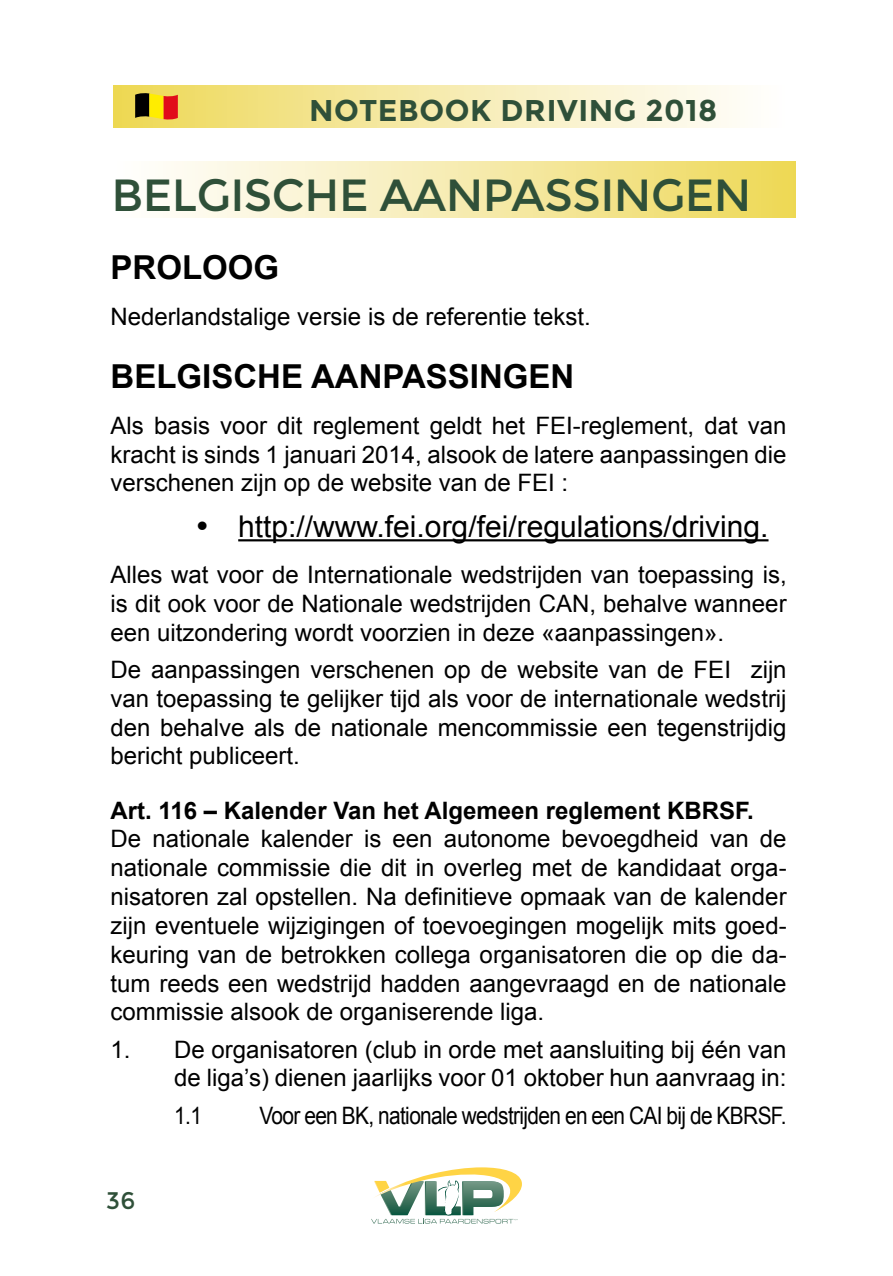
<style>
.page{position:relative;width:893px;height:1276px;background:#fff}
.page>*{position:absolute;margin:0;border:0;box-sizing:border-box;transform-origin:0 0}
.t1{font:45px "Montserrat";letter-spacing:-.01em;color:#2f5039}
.t2{font:700 33px "Arial";color:#000}
.t3{font:30px "Arial";color:#000}
.t4{font:700 30px "Montserrat";letter-spacing:.02em;color:#2f5039}
.t5{font:24px/28.8px "Arial";color:#000;text-align:justify}
.t6{font:24px "Arial";letter-spacing:-.03em;color:#000;scale:.87 1}
.t7{font:700 24px "Arial";color:#000}
.t8{font:24px "Arial";color:#000;scale:.87 1}
.t9{font:24px "Montserrat";color:#2f5039}
</style>
<div class="page">
<div style="left:113px;top:85px;width:671px;height:43px;background:linear-gradient(to right,#edd858,#fff)"></div>
<svg style="left:371px;top:1167px;width:151px;height:56px"></svg>
<svg style="left:135px;top:93px;width:43px;height:27px"></svg>
<hr style="left:238px;top:539px;width:530px;height:2px;background:#000">
<div style="left:111px;top:162px;width:684px;height:56px;background:linear-gradient(to right,#fff,#eed85a)"></div>
<p class="t4" style="left:309px;top:92px;width:410px">NOTEBOOK DRIVING 2018</p>
<h1 class="t1" style="left:111px;top:169px;width:641px">BELGISCHE AANPASSINGEN</h1>
<h2 class="t2" style="left:111px;top:249px;width:170px">PROLOOG</h2>
<p class="t5" style="left:111px;top:302px;width:482px">Nederlandstalige versie is de referentie tekst.</p>
<h2 class="t2" style="left:111px;top:358px;width:465px">BELGISCHE AANPASSINGEN</h2>
<p class="t5" style="left:111px;top:411px;width:678px">Als basis voor dit reglement geldt het FEI-reglement, dat van kracht is sinds 1 januari 2014, alsook de latere aanpassingen die verschenen zijn op de website van de FEI :</p>
<p class="t3" style="left:196px;top:510px;width:574px">• http://www.fei.org/fei/regulations/driving.</p>
<p class="t5" style="left:111px;top:560px;width:678px">Alles wat voor de Internationale wedstrijden van toepassing is, is dit ook voor de Nationale wedstrijden CAN, behalve wanneer een uitzondering wordt voorzien in deze «aanpassingen».</p>
<p class="t5" style="left:111px;top:655px;width:678px">De aanpassingen verschenen op de website van de FEI zijn van toepassing te gelijker tijd als voor de internationale wedstrij den behalve als de nationale mencommissie een tegenstrijdig bericht publiceert.</p>
<p class="t7" style="left:111px;top:796px;width:645px">Art. 116 – Kalender Van het Algemeen reglement KBRSF.</p>
<p class="t5" style="left:111px;top:824px;width:678px">De nationale kalender is een autonome bevoegdheid van de nationale commissie die dit in overleg met de kandidaat orga&shy;nisatoren zal opstellen. Na definitieve opmaak van de kalender zijn eventuele wijzigingen of toevoegingen mogelijk mits goed&shy;keuring van de betrokken collega organisatoren die op die da&shy;tum reeds een wedstrijd hadden aangevraagd en de nationale commissie alsook de organiserende liga.</p>
<p class="t5" style="left:111px;top:1034px;width:678px;text-align:right">1. De organisatoren (club in orde met aansluiting bij één van de liga’s) dienen jaarlijks voor 01 oktober hun aanvraag in:</p>
<p class="t8" style="left:174px;top:1102px;width:33px">1.1</p>
<p class="t6" style="left:259px;top:1102px;width:607px">Voor een BK, nationale wedstrijden en een CAI bij de KBRSF.</p>
<p class="t9" style="left:106px;top:1186px;width:31px">36</p>
</div>
